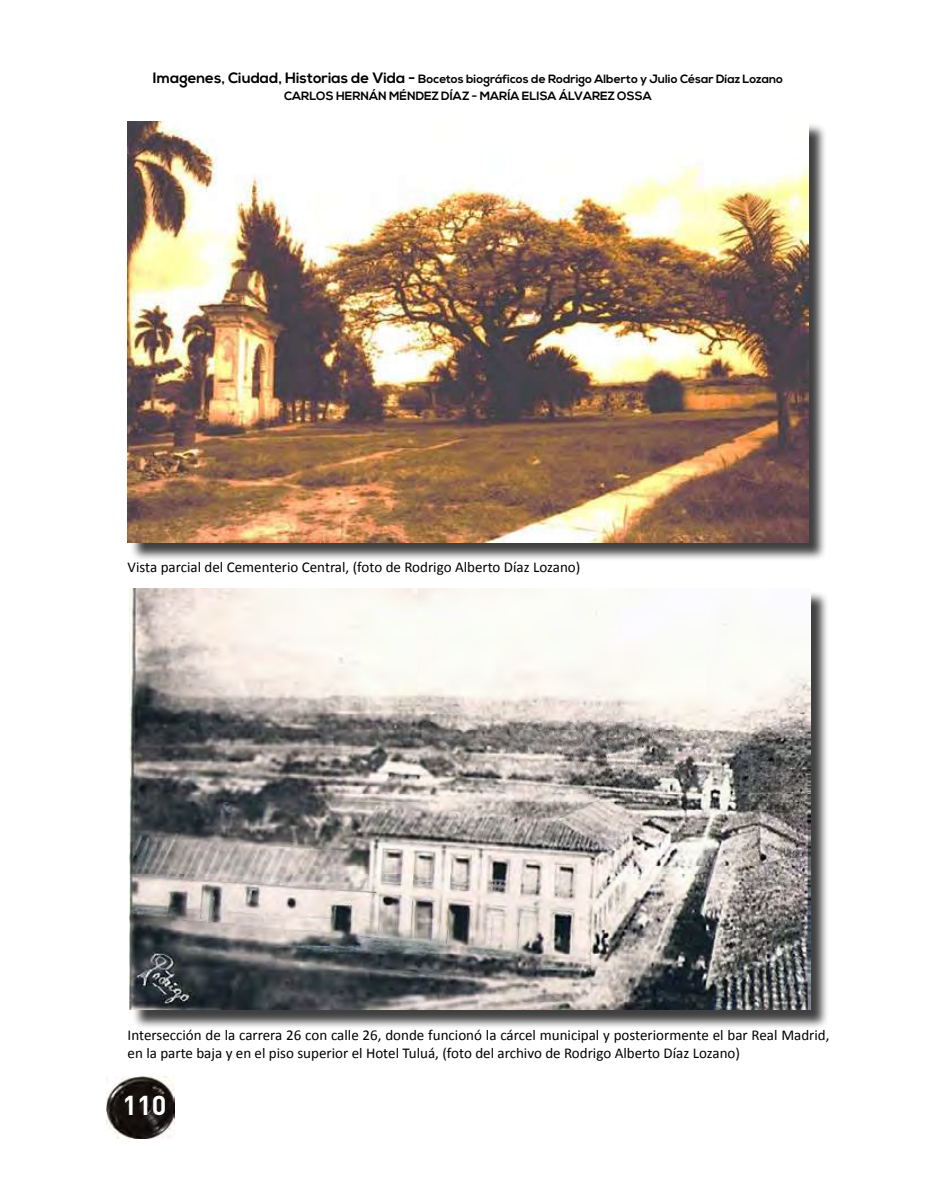
<style>
.page{position:relative;width:936px;height:1191px;background:#fff}
.page>*{position:absolute;margin:0;border:0;box-sizing:border-box;transform-origin:0 0}
.t1{font:700 27px "DIN Pro";color:#fff}
.t2{font:15px/18px "Calibri";color:#000}
.t3{font:700 12px/17.2px "Nexa";color:#000;text-align:center}
.s1{font-size:15px}
</style>
<div class="page">
<img style="left:106px;top:1076px;width:68px;height:62px">
<div style="left:130px;top:123px;width:696px;height:438px;background:#000;opacity:.75"></div>
<img style="left:128px;top:121px;width:680px;height:421px">
<div style="left:132px;top:590px;width:696px;height:438px;background:#000;opacity:.75"></div>
<img style="left:130px;top:589px;width:680px;height:420px">
<p class="t3" style="left:153px;top:70px;width:631px"><span class="s1">Imagenes, Ciudad, Historias de Vida -</span> Bocetos biográficos de Rodrigo Alberto y Julio César Díaz Lozano<br>CARLOS HERNÁN MÉNDEZ DÍAZ - MARÍA ELISA ÁLVAREZ OSSA</p>
<p class="t2" style="left:128px;top:558px;width:454px">Vista parcial del Cementerio Central, (foto de Rodrigo Alberto Díaz Lozano)</p>
<p class="t2" style="left:128px;top:1026px;width:703px">Intersección de la carrera 26 con calle 26, donde funcionó la cárcel municipal y posteriormente el bar Real Madrid, en la parte baja y en el piso superior el Hotel Tuluá, (foto del archivo de Rodrigo Alberto Díaz Lozano)</p>
<h1 class="t1" style="left:123px;top:1087px;width:45px">110</h1>
</div>
